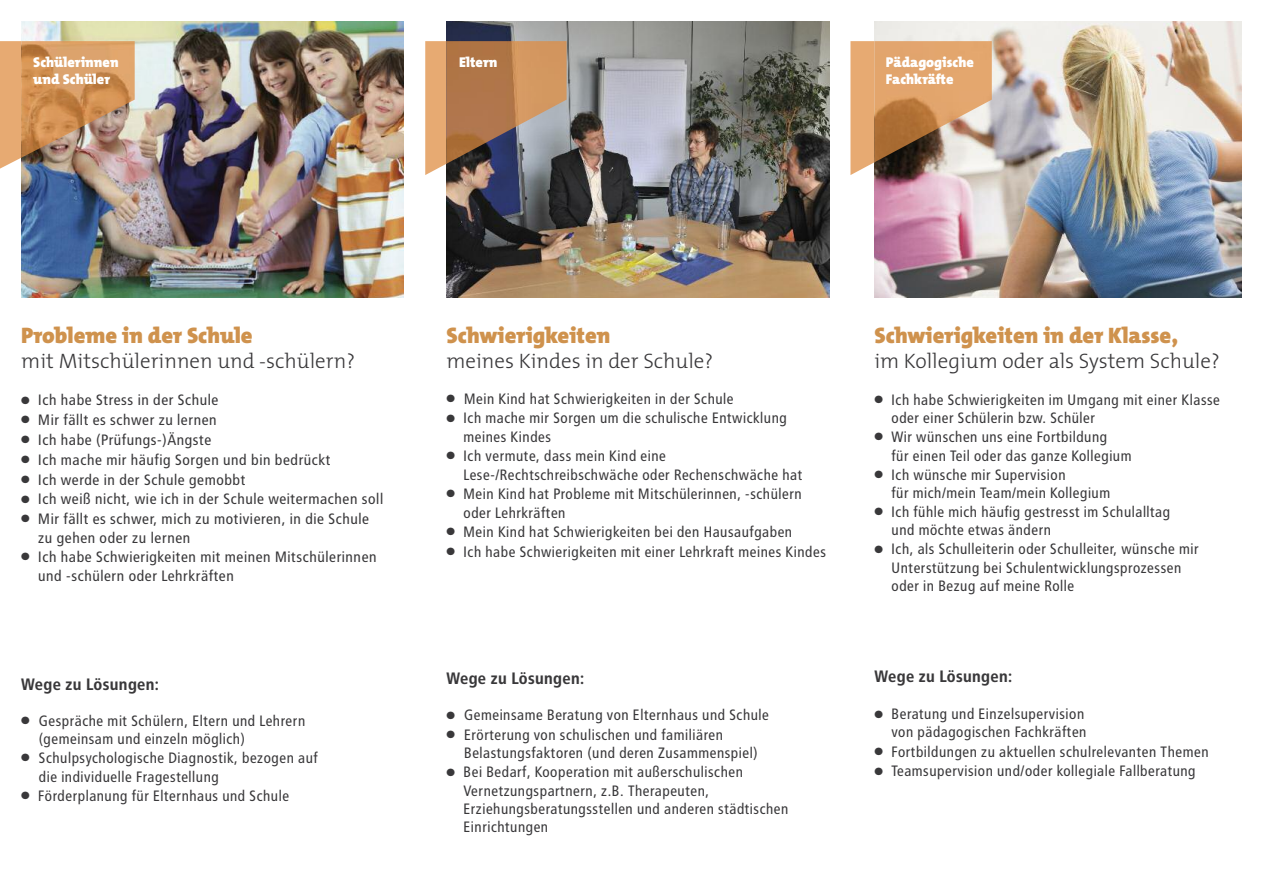
<style>
.page{position:relative;width:1263px;height:893px;background:#fff}
.page>*{position:absolute;margin:0;border:0;box-sizing:border-box;transform-origin:0 0}
.t1{font:900 22.5px "The Mix";color:#cf924d}
.t2{font:300 21px "The Mix";color:#39383a}
.t3{font:700 16.5px "Transit";color:#39383a}
.t4{font:15px/18.6px "Transit";color:#39383a}
.t5{font:900 14.25px/17.1px "The Mix";color:#fff}
</style>
<div class="page">
<img style="left:21px;top:21px;width:383px;height:277px">
<img style="left:446px;top:21px;width:383px;height:277px">
<img style="left:874px;top:21px;width:368px;height:277px">
<div style="left:0;top:41px;width:21px;height:128px;background:#e7aa72"></div>
<img style="left:21px;top:41px;width:114px;height:117px">
<svg style="left:425px;top:41px;width:21px;height:134px;background:#e8ae79"></svg>
<img style="left:446px;top:41px;width:120px;height:123px">
<svg style="left:850px;top:41px;width:24px;height:134px;background:#e8af7b"></svg>
<img style="left:874px;top:41px;width:118px;height:121px">
<p class="t5" style="left:33px;top:55px;width:87px">Schülerinnen und Schüler</p>
<p class="t5" style="left:459px;top:55px;width:40px">Eltern</p>
<p class="t5" style="left:886px;top:55px;width:90px">Pädagogische<br>Fachkräfte</p>
<h1 class="t1" style="left:21px;top:326px;width:233px">Probleme in der Schule</h1>
<h2 class="t2" style="left:21px;top:354px;width:335px">mit Mitschülerinnen und -schülern?</h2>
<p class="t4" style="left:21px;top:392px;width:199px">● Ich habe Stress in der Schule</p>
<p class="t4" style="left:21px;top:412px;width:197px">● Mir fällt es schwer zu lernen</p>
<p class="t4" style="left:21px;top:432px;width:192px">● Ich habe (Prüfungs-)Ängste</p>
<p class="t4" style="left:21px;top:451px;width:311px">● Ich mache mir häufig Sorgen und bin bedrückt</p>
<p class="t4" style="left:21px;top:471px;width:226px">● Ich werde in der Schule gemobbt</p>
<p class="t4" style="left:21px;top:491px;width:364px">● Ich weiß nicht, wie ich in der Schule weitermachen soll</p>
<p class="t4" style="left:38px;top:511px;width:333px;text-indent:-17px">● Mir fällt es schwer, mich zu motivieren, in die Schule zu gehen oder zu lernen</p>
<p class="t4" style="left:38px;top:549px;width:340px;text-indent:-17px">● Ich habe Schwierigkeiten mit meinen Mitschülerinnen und -schülern oder Lehrkräften</p>
<p class="t3" style="left:21px;top:677px;width:140px">Wege zu Lösungen:</p>
<p class="t4" style="left:39px;top:713px;width:268px;line-height:18px;text-indent:-18px">● Gespräche mit Schülern, Eltern und Lehrern (gemeinsam und einzeln möglich)</p>
<p class="t4" style="left:39px;top:750px;width:281px;text-indent:-18px">● Schulpsychologische Diagnostik, bezogen auf die individuelle Fragestellung</p>
<p class="t4" style="left:21px;top:787px;width:270px">● Förderplanung für Elternhaus und Schule</p>
<h1 class="t1" style="left:446px;top:326px;width:165px">Schwierigkeiten</h1>
<h2 class="t2" style="left:446px;top:354px;width:268px">meines Kindes in der Schule?</h2>
<p class="t4" style="left:446px;top:391px;width:289px">● Mein Kind hat Schwierigkeiten in der Schule</p>
<p class="t4" style="left:463px;top:410px;width:325px;text-indent:-17px">● Ich mache mir Sorgen um die schulische Entwicklung meines Kindes</p>
<p class="t4" style="left:463px;top:448px;width:341px;text-indent:-17px">● Ich vermute, dass mein Kind eine<br>Lese-/Rechtschreibschwäche oder Rechenschwäche hat</p>
<p class="t4" style="left:463px;top:486px;width:340px;text-indent:-17px">● Mein Kind hat Probleme mit Mitschülerinnen, -schülern oder Lehrkräften</p>
<p class="t4" style="left:446px;top:523px;width:348px">● Mein Kind hat Schwierigkeiten bei den Hausaufgaben</p>
<p class="t4" style="left:446px;top:543px;width:381px">● Ich habe Schwierigkeiten mit einer Lehrkraft meines Kindes</p>
<p class="t3" style="left:446px;top:672px;width:140px">Wege zu Lösungen:</p>
<p class="t4" style="left:446px;top:707px;width:324px">● Gemeinsame Beratung von Elternhaus und Schule</p>
<p class="t4" style="left:464px;top:726px;width:296px;text-indent:-18px">● Erörterung von schulischen und familiären<br>Belastungsfaktoren (und deren Zusammenspiel)</p>
<p class="t4" style="left:463px;top:764px;width:327px;line-height:18.1px;text-indent:-17px">● Bei Bedarf, Kooperation mit außerschulischen Vernetzungspartnern, z.B. Therapeuten, Erziehungsberatungsstellen und anderen städtischen Einrichtungen</p>
<h1 class="t1" style="left:874px;top:326px;width:305px">Schwierigkeiten in der Klasse,</h1>
<h2 class="t2" style="left:874px;top:354px;width:347px">im Kollegium oder als System Schule?</h2>
<p class="t4" style="left:891px;top:392px;width:330px;line-height:18px;text-indent:-17px">● Ich habe Schwierigkeiten im Umgang mit einer Klasse oder einer Schülerin bzw. Schüler</p>
<p class="t4" style="left:891px;top:429px;width:242px;text-indent:-17px">● Wir wünschen uns eine Fortbildung<br>für einen Teil oder das ganze Kollegium</p>
<p class="t4" style="left:891px;top:466px;width:221px;text-indent:-17px">● Ich wünsche mir Supervision<br>für mich/mein Team/mein Kollegium</p>
<p class="t4" style="left:891px;top:504px;width:281px;line-height:18px;text-indent:-17px">● Ich fühle mich häufig gestresst im Schulalltag und möchte etwas ändern</p>
<p class="t4" style="left:891px;top:541px;width:309px;text-indent:-17px">● Ich, als Schulleiterin oder Schulleiter, wünsche mir<br>Unterstützung bei Schulentwicklungsprozessen oder in Bezug auf meine Rolle</p>
<p class="t3" style="left:874px;top:670px;width:140px">Wege zu Lösungen:</p>
<p class="t4" style="left:874px;top:706px;width:214px;line-height:18px;text-align:right">● Beratung und Einzelsupervision von pädagogischen Fachkräften</p>
<p class="t4" style="left:874px;top:743px;width:336px">● Fortbildungen zu aktuellen schulrelevanten Themen</p>
<p class="t4" style="left:874px;top:763px;width:323px">● Teamsupervision und/oder kollegiale Fallberatung</p>
</div>
